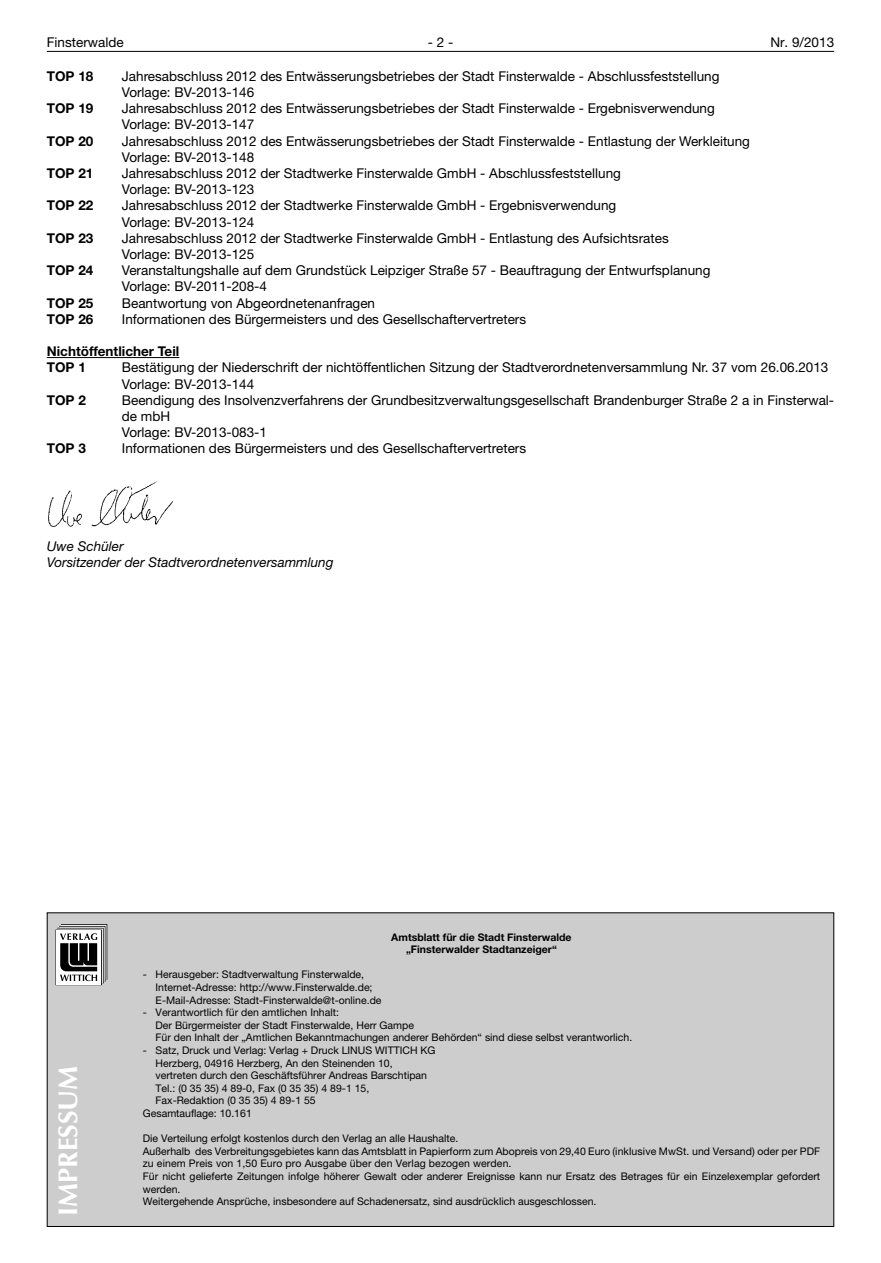
<style>
.page{position:relative;width:881px;height:1263px;background:#fff}
.page>*{position:absolute;margin:0;border:0;box-sizing:border-box;transform-origin:0 0}
.t1{font:700 27px "Optima LT";color:#fff}
.t2{font:13.5px/16.2px "Helvetica Neue LT";color:#000}
.t3{font:700 13.5px/16.2px "Helvetica Neue LT";color:#000}
.t4{font:italic 13.5px/16.2px "Helvetica Neue LT";color:#000}
.t5{font:10.5px/12.6px "Helvetica Neue LT";color:#000}
.t6{font:700 10.5px/12.6px "Helvetica Neue LT";color:#000;text-align:center}
</style>
<div class="page">
<hr style="left:47px;top:51px;width:786px;height:1px;background:#000">
<hr style="left:47px;top:357px;width:132px;height:1px;background:#000">
<img style="left:48px;top:481px;width:125px;height:46px">
<div style="left:47px;top:913px;width:786px;height:313px;background:#cecdcd"></div>
<svg style="left:55px;top:924px;width:52px;height:61px;background:#8d8d8d"></svg>
<p class="t2" style="left:47px;top:34px;width:78px">Finsterwalde</p>
<p class="t2" style="left:427px;top:34px;width:27px">- 2 -</p>
<p class="t2" style="left:770px;top:34px;width:65px">Nr. 9/2013</p>
<p class="t3" style="left:47px;top:68px;width:48px">TOP 18</p>
<p class="t2" style="left:122px;top:68px;width:599px">Jahresabschluss 2012 des Entwässerungsbetriebes der Stadt Finsterwalde - Abschlussfeststellung<br>Vorlage: BV-2013-146</p>
<p class="t3" style="left:47px;top:100px;width:48px">TOP 19</p>
<p class="t2" style="left:122px;top:100px;width:594px">Jahresabschluss 2012 des Entwässerungsbetriebes der Stadt Finsterwalde - Ergebnisverwendung<br>Vorlage: BV-2013-147</p>
<p class="t3" style="left:47px;top:132px;width:48px">TOP 20</p>
<p class="t2" style="left:122px;top:132px;width:629px">Jahresabschluss 2012 des Entwässerungsbetriebes der Stadt Finsterwalde - Entlastung der Werkleitung<br>Vorlage: BV-2013-148</p>
<p class="t3" style="left:47px;top:165px;width:48px">TOP 21</p>
<p class="t2" style="left:122px;top:165px;width:500px">Jahresabschluss 2012 der Stadtwerke Finsterwalde GmbH - Abschlussfeststellung<br>Vorlage: BV-2013-123</p>
<p class="t3" style="left:47px;top:197px;width:48px">TOP 22</p>
<p class="t2" style="left:122px;top:197px;width:495px">Jahresabschluss 2012 der Stadtwerke Finsterwalde GmbH - Ergebnisverwendung<br>Vorlage: BV-2013-124</p>
<p class="t3" style="left:47px;top:230px;width:48px">TOP 23</p>
<p class="t2" style="left:122px;top:230px;width:548px">Jahresabschluss 2012 der Stadtwerke Finsterwalde GmbH - Entlastung des Aufsichtsrates<br>Vorlage: BV-2013-125</p>
<p class="t3" style="left:47px;top:262px;width:48px">TOP 24</p>
<p class="t2" style="left:122px;top:262px;width:590px">Veranstaltungshalle auf dem Grundstück Leipziger Straße 57 - Beauftragung der Entwurfsplanung<br>Vorlage: BV-2011-208-4</p>
<p class="t3" style="left:47px;top:294px;width:48px">TOP 25</p>
<p class="t2" style="left:122px;top:294px;width:255px">Beantwortung von Abgeordnetenanfragen</p>
<p class="t3" style="left:47px;top:311px;width:48px">TOP 26</p>
<p class="t2" style="left:122px;top:311px;width:405px">Informationen des Bürgermeisters und des Gesellschaftervertreters</p>
<p class="t3" style="left:47px;top:343px;width:134px">Nichtöffentlicher Teil<br>TOP 1</p>
<p class="t2" style="left:122px;top:359px;width:707px">Bestätigung der Niederschrift der nichtöffentlichen Sitzung der Stadtverordnetenversammlung Nr. 37 vom 26.06.2013<br>Vorlage: BV-2013-144</p>
<p class="t3" style="left:47px;top:392px;width:41px">TOP 2</p>
<p class="t2" style="left:122px;top:392px;width:713px">Beendigung des Insolvenzverfahrens der Grundbesitzverwaltungsgesellschaft Brandenburger Straße 2 a in Finsterwal&shy;de mbH<br>Vorlage: BV-2013-083-1</p>
<p class="t3" style="left:47px;top:440px;width:41px">TOP 3</p>
<p class="t2" style="left:122px;top:440px;width:405px">Informationen des Bürgermeisters und des Gesellschaftervertreters</p>
<p class="t4" style="left:47px;top:537px;width:288px">Uwe Schüler<br>Vorsitzender der Stadtverordnetenversammlung</p>
<p class="t6" style="left:391px;top:930px;width:182px">Amtsblatt für die Stadt Finsterwalde „Finsterwalder Stadtanzeiger“</p>
<h1 class="t1" style="left:52px;top:1216px;width:152px;rotate:-90deg">IMPRESSUM</h1>
<p class="t5" style="left:155px;top:968px;width:227px;text-indent:-13px">- Herausgeber: Stadtverwaltung Finsterwalde,<br>Internet-Adresse: http://www.Finsterwalde.de;<br>E-Mail-Adresse: Stadt-Finsterwalde@t-online.de</p>
<p class="t5" style="left:155px;top:1006px;width:478px;text-indent:-13px">- Verantwortlich für den amtlichen Inhalt:<br>Der Bürgermeister der Stadt Finsterwalde, Herr Gampe<br>Für den Inhalt der „Amtlichen Bekanntmachungen anderer Behörden“ sind diese selbst verantworlich.</p>
<p class="t5" style="left:143px;top:1044px;width:294px">- Satz, Druck und Verlag: Verlag + Druck LINUS WITTICH KG</p>
<p class="t5" style="left:155px;top:1056px;width:238px">Herzberg, 04916 Herzberg, An den Steinenden 10,</p>
<p class="t5" style="left:155px;top:1069px;width:273px">vertreten durch den Geschäftsführer Andreas Barschtipan</p>
<p class="t5" style="left:155px;top:1082px;width:215px">Tel.: (0 35 35) 4 89-0, Fax (0 35 35) 4 89-1 15,</p>
<p class="t5" style="left:155px;top:1094px;width:162px">Fax-Redaktion (0 35 35) 4 89-1 55</p>
<p class="t5" style="left:143px;top:1107px;width:110px">Gesamtauflage: 10.161</p>
<p class="t5" style="left:143px;top:1132px;width:678px">Die Verteilung erfolgt kostenlos durch den Verlag an alle Haushalte.<br>Außerhalb des Verbreitungsgebietes kann das Amtsblatt in Papierform zum Abopreis von 29,40 Euro (inklusive MwSt. und Versand) oder per PDF zu einem Preis von 1,50 Euro pro Ausgabe über den Verlag bezogen werden.<br>Für nicht gelieferte Zeitungen infolge höherer Gewalt oder anderer Ereignisse kann nur Ersatz des Betrages für ein Einzelexemplar gefordert werden.<br>Weitergehende Ansprüche, insbesondere auf Schadenersatz, sind ausdrücklich ausgeschlossen.</p>
</div>
